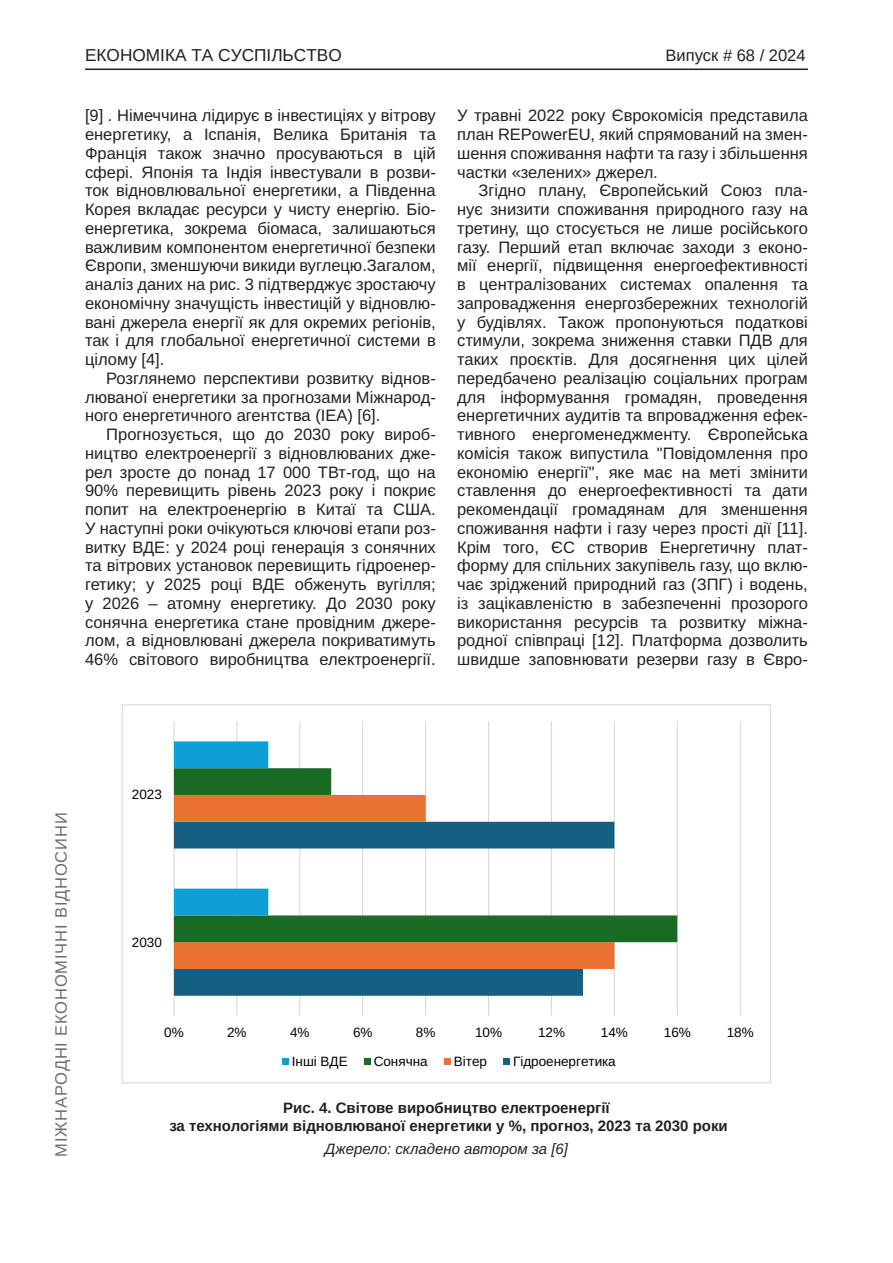
<style>
.page{position:relative;width:893px;height:1263px;background:#fff}
.page>*{position:absolute;margin:0;border:0;box-sizing:border-box;transform-origin:0 0}
.t1{font:17.25px "Arimo";color:#231f20}
.Текст_основной_G{font:16.5px/18.8px "Arimo";color:#231f20;text-align:justify}
.t2{font:16.5px "Arimo";letter-spacing:.05em;color:#6c6d70}
.t3{font:16.5px "Arimo";color:#231f20}
.Рисунок_N{font:700 15px "Arimo";color:#231f20}
.Джерело{font:italic 15px "Arimo";color:#231f20}
.t4{font:13.5px "Arimo Roman";color:#000}
</style>
<div class="page">
<hr style="left:85px;top:69px;width:723px;height:1px;background:#231f20">
<hr style="left:173px;top:721px;width:2px;height:295px;background:#d9d9d9">
<hr style="left:236px;top:721px;width:1px;height:295px;background:#d9d9d9">
<hr style="left:299px;top:721px;width:1px;height:295px;background:#d9d9d9">
<hr style="left:362px;top:721px;width:1px;height:295px;background:#d9d9d9">
<hr style="left:425px;top:721px;width:1px;height:295px;background:#d9d9d9">
<hr style="left:488px;top:721px;width:1px;height:295px;background:#d9d9d9">
<hr style="left:551px;top:721px;width:1px;height:295px;background:#d9d9d9">
<hr style="left:614px;top:721px;width:1px;height:295px;background:#d9d9d9">
<hr style="left:677px;top:721px;width:1px;height:295px;background:#d9d9d9">
<hr style="left:740px;top:721px;width:1px;height:295px;background:#d9d9d9">
<div style="left:174px;top:969px;width:409px;height:27px;background:#156082"></div>
<svg style="left:174px;top:942px;width:440px;height:27px;fill:#e97132"></svg>
<svg style="left:174px;top:768px;width:503px;height:174px"></svg>
<svg style="left:174px;top:741px;width:94px;height:174px"></svg>
<div style="left:282px;top:1058px;width:7px;height:7px;background:#0f9ed5"></div>
<div style="left:364px;top:1058px;width:7px;height:7px;background:#196b24"></div>
<div style="left:444px;top:1058px;width:7px;height:7px;background:#e97132"></div>
<div style="left:503px;top:1058px;width:7px;height:7px;background:#156082"></div>
<p class="t1" style="left:85px;top:45px;width:258px">ЕКОНОМІКА ТА СУСПІЛЬСТВО</p>
<p class="t3" style="left:665px;top:46px;width:142px">Випуск # 68 / 2024</p>
<p class="Текст_основной_G" style="left:85px;top:106px;width:352px">[9] . Німеччина лідирує в інвестиціях у вітрову енергетику, а Іспанія, Велика Британія та Франція також значно просуваються в цій сфері. Японія та Індія інвестували в розви&shy;ток відновлювальної енергетики, а Південна Корея вкладає ресурси у чисту енергію. Біо&shy;енергетика, зокрема біомаса, залишаються важливим компонентом енергетичної безпеки Європи, зменшуючи викиди вуглецю.Загалом, аналіз даних на рис. 3 підтверджує зростаючу економічну значущість інвестицій у відновлю&shy;вані джерела енергії як для окремих регіонів, так і для глобальної енергетичної системи в цілому [4].</p>
<p class="Текст_основной_G" style="left:85px;top:369px;width:352px;text-indent:21px">Розглянемо перспективи розвитку віднов&shy;люваної енергетики за прогнозами Міжнарод&shy;ного енергетичного агентства (IEA) [6].</p>
<p class="Текст_основной_G" style="left:85px;top:425px;width:352px;text-indent:21px">Прогнозується, що до 2030 року вироб&shy;ництво електроенергії з відновлюваних дже&shy;рел зросте до понад 17 000 ТВт-год, що на 90% перевищить рівень 2023 року і покриє попит на електроенергію в Китаї та США.<br>У наступні роки очікуються ключові етапи роз&shy;витку ВДЕ: у 2024 році генерація з сонячних та вітрових установок перевищить гідроенер&shy;гетику; у 2025 році ВДЕ обженуть вугілля; у 2026 – атомну енергетику. До 2030 року сонячна енергетика стане провідним джере&shy;лом, а відновлювані джерела покриватимуть 46% світового виробництва електроенергії.</p>
<p class="Текст_основной_G" style="left:457px;top:106px;width:352px">У травні 2022 року Єврокомісія представила план REPowerEU, який спрямований на змен&shy;шення споживання нафти та газу і збільшення частки «зелених» джерел.</p>
<p class="Текст_основной_G" style="left:457px;top:181px;width:352px;text-indent:21px">Згідно плану, Європейський Союз пла&shy;нує знизити споживання природного газу на третину, що стосується не лише російського газу. Перший етап включає заходи з еконо&shy;мії енергії, підвищення енергоефективності в централізованих системах опалення та запровадження енергозбережних технологій у будівлях. Також пропонуються податкові стимули, зокрема зниження ставки ПДВ для таких проєктів. Для досягнення цих цілей передбачено реалізацію соціальних програм для інформування громадян, проведення енергетичних аудитів та впровадження ефек&shy;тивного енергоменеджменту. Європейська комісія також випустила "Повідомлення про економію енергії", яке має на меті змінити ставлення до енергоефективності та дати рекомендації громадянам для зменшення споживання нафти і газу через прості дії [11].<br>Крім того, ЄС створив Енергетичну плат&shy;форму для спільних закупівель газу, що вклю&shy;чає зріджений природний газ (ЗПГ) і водень, із зацікавленістю в забезпеченні прозорого використання ресурсів та розвитку міжна&shy;родної співпраці [12]. Платформа дозволить швидше заповнювати резерви газу в Євро-</p>
<p class="t2" style="left:52px;top:1157px;width:346px;rotate:-90deg">МІЖНАРОДНІ ЕКОНОМІЧНІ ВІДНОСИНИ</p>
<p class="t4" style="left:132px;top:785px;width:32px">2023</p>
<p class="t4" style="left:132px;top:932px;width:32px">2030</p>
<p class="t4" style="left:164px;top:1023px;width:21px">0%</p>
<p class="t4" style="left:227px;top:1023px;width:21px">2%</p>
<p class="t4" style="left:290px;top:1023px;width:21px">4%</p>
<p class="t4" style="left:353px;top:1023px;width:21px">6%</p>
<p class="t4" style="left:416px;top:1023px;width:21px">8%</p>
<p class="t4" style="left:475px;top:1023px;width:29px">10%</p>
<p class="t4" style="left:538px;top:1023px;width:29px">12%</p>
<p class="t4" style="left:601px;top:1023px;width:29px">14%</p>
<p class="t4" style="left:664px;top:1023px;width:29px">16%</p>
<p class="t4" style="left:727px;top:1023px;width:29px">18%</p>
<p class="t4" style="left:292px;top:1052px;width:57px">Інші ВДЕ</p>
<p class="t4" style="left:374px;top:1052px;width:55px">Сонячна</p>
<p class="t4" style="left:454px;top:1052px;width:35px">Вітер</p>
<p class="t4" style="left:513px;top:1052px;width:104px">Гідроенергетика</p>
<p class="Рисунок_N" style="left:283px;top:1097px;width:328px">Рис. 4. Світове виробництво електроенергії</p>
<p class="Рисунок_N" style="left:169px;top:1116px;width:560px">за технологіями відновлюваної енергетики у %, прогноз, 2023 та 2030 роки</p>
<p class="Джерело" style="left:325px;top:1139px;width:245px">Джерело: складено автором за [6]</p>
</div>
